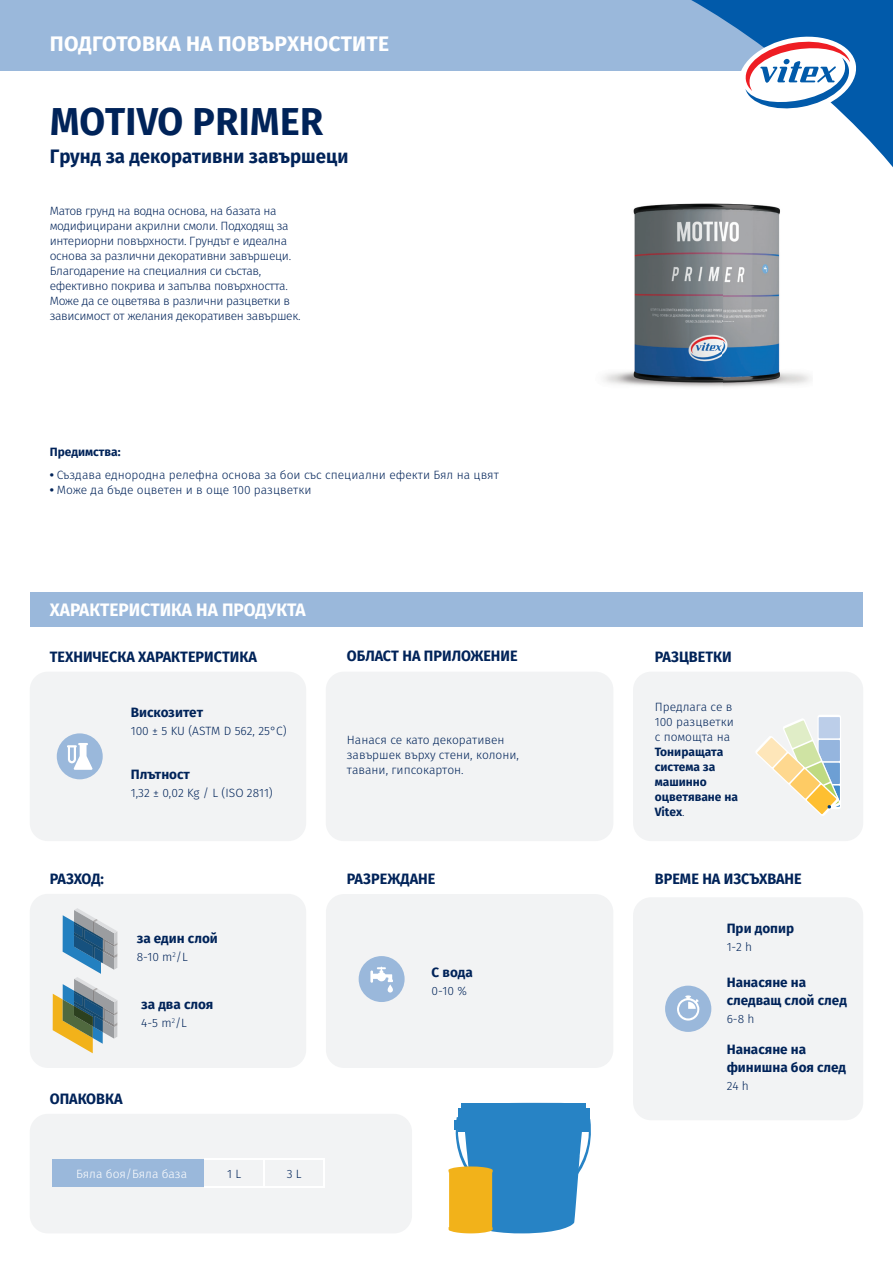
<style>
.page{position:relative;width:893px;height:1263px;background:#fff}
.page>*{position:absolute;margin:0;border:0;box-sizing:border-box;transform-origin:0 0}
.t1{font:700 38.85px "Fira Sans";letter-spacing:.01em;color:#002359;scale:.96 1}
.t2{font:700 21px "Fira Sans";letter-spacing:.01em;color:#fff}
.t3{font:700 19.5px "Fira Sans";color:#002359;scale:.96 1}
.t4{font:700 18px "Fira Sans";color:#fff;scale:.96 1}
.t5{font:700 15px "Fira Sans";color:#002359;scale:.96 1}
.t6{font:700 13.5px/18px "Fira Sans";color:#002359}
.t7{font:300 12px/15px "Fira Sans";letter-spacing:-.03em;color:#002359}
.t8{font:300 12px/15px "Fira Sans";color:#002359}
.t9{font:700 12px/15px "Fira Sans";color:#002359}
.t10{font:300 12px "Fira Sans";color:#fff}
.s1{font-weight:700}
.s2{font-weight:300}
</style>
<div class="page">
<div style="left:633px;top:897px;width:230px;height:223px;background:#f2f3f4;border-radius:18px"></div>
<svg style="left:665px;top:986px;width:46px;height:46px"></svg>
<div style="left:30px;top:1114px;width:382px;height:119px;background:#f2f3f4;border-radius:18px"></div>
<div style="left:0;top:0;width:795px;height:70px;background:#9ab8db"></div>
<div style="left:30px;top:593px;width:833px;height:34px;background:#9ab8db"></div>
<div style="left:30px;top:894px;width:276px;height:174px;background:#f2f3f4;border-radius:18px"></div>
<div style="left:326px;top:894px;width:287px;height:174px;background:#f2f3f4;border-radius:18px"></div>
<div style="left:30px;top:672px;width:276px;height:169px;background:#f2f3f4;border-radius:18px"></div>
<div style="left:633px;top:672px;width:230px;height:169px;background:#f2f3f4;border-radius:18px"></div>
<div style="left:817px;top:715px;width:24px;height:94px;background:#fff;border-radius:2px"></div>
<div style="left:819px;top:717px;width:21px;height:21px;background:#bccee9"></div>
<svg style="left:756px;top:718px;width:84px;height:98px"></svg>
<svg style="left:448px;top:1103px;width:143px;height:130px;background:#6099b2"></svg>
<svg style="left:634px;top:0;width:259px;height:167px"></svg>
<svg style="left:736px;top:32px;width:123px;height:86px"></svg>
<div style="left:57px;top:733px;width:46px;height:46px;background:#9ab8db;border-radius:50%"></div>
<svg style="left:67px;top:743px;width:26px;height:27px"></svg>
<div style="left:326px;top:672px;width:287px;height:169px;background:#f2f3f4;border-radius:18px"></div>
<div style="left:359px;top:956px;width:46px;height:46px;background:#9ab8db;border-radius:50%"></div>
<svg style="left:388px;top:984px;width:5px;height:8px"></svg>
<svg style="left:370px;top:967px;width:23px;height:16px"></svg>
<img style="left:603px;top:203px;width:207px;height:184px">
<svg style="left:53px;top:908px;width:64px;height:145px"></svg>
<div style="left:52px;top:1159px;width:152px;height:28px;background:#9ab8db"></div>
<hr style="left:204px;top:1159px;width:60px;height:1px;background:#fff">
<hr style="left:264px;top:1159px;width:61px;height:1px;background:#fff">
<hr style="left:263px;top:1160px;width:2px;height:26px;background:#fff">
<hr style="left:323px;top:1160px;width:2px;height:26px;background:#fff">
<hr style="left:204px;top:1186px;width:60px;height:2px;background:#fff">
<hr style="left:264px;top:1186px;width:61px;height:2px;background:#fff">
<h2 class="t2" style="left:50px;top:29px;width:341px">ПОДГОТОВКА НА ПОВЪРХНОСТИТЕ</h2>
<h1 class="t1" style="left:50px;top:94px;width:286px">MOTIVO PRIMER</h1>
<h3 class="t3" style="left:50px;top:143px;width:313px">Грунд за декоративни завършеци</h3>
<p class="t7" style="left:50px;top:204px;width:252px">Матов грунд на водна основа, на базата на модифицирани акрилни смоли. Подходящ за интериорни повърхности. Грундът е идеална основа за различни декоративни завършеци.<br>Благодарение на специалния си състав, ефективно покрива и запълва повърхността.<br>Може да се оцветява в различни разцветки в зависимост от желания декоративен завършек.</p>
<p class="t9" style="left:50px;top:445px;width:72px">Предимства:</p>
<p class="t8" style="left:50px;top:468px;width:451px"><span class="s1">•</span> Създава еднородна релефна основа за бои със специални ефекти Бял на цвят</p>
<p class="t8" style="left:50px;top:483px;width:263px"><span class="s1">•</span> Може да бъде оцветен и в още 100 разцветки</p>
<h3 class="t4" style="left:50px;top:597px;width:268px">ХАРАКТЕРИСТИКА НА ПРОДУКТА</h3>
<p class="t5" style="left:50px;top:646px;width:217px">ТЕХНИЧЕСКА ХАРАКТЕРИСТИКА</p>
<p class="t6" style="left:131px;top:704px;width:74px">Вискозитет</p>
<p class="t8" style="left:131px;top:724px;width:158px">100 ± 5 KU (ASTM D 562, 25°C)</p>
<p class="t6" style="left:131px;top:766px;width:61px">Плътност</p>
<p class="t8" style="left:131px;top:786px;width:144px">1,32 ± 0,02 Kg / L (ISO 2811)</p>
<p class="t5" style="left:347px;top:645px;width:179px">ОБЛАСТ НА ПРИЛОЖЕНИЕ</p>
<p class="t8" style="left:347px;top:733px;width:174px">Нанася се като декоративен завършек върху стени, колони, тавани, гипсокартон.</p>
<p class="t5" style="left:655px;top:646px;width:82px">РАЗЦВЕТКИ</p>
<p class="t7" style="left:655px;top:700px;width:81px;text-align:justify">Предлага се в 100 разцветки с помощта на</p>
<p class="t9" style="left:655px;top:745px;width:85px">Тониращата система за машинно оцветяване на<br>Vitex<span class="s2">.</span></p>
<p class="t5" style="left:50px;top:869px;width:58px">РАЗХОД:</p>
<p class="t5" style="left:347px;top:869px;width:94px">РАЗРЕЖДАНЕ</p>
<p class="t5" style="left:655px;top:869px;width:154px">ВРЕМЕ НА ИЗСЪХВАНЕ</p>
<p class="t6" style="left:137px;top:931px;width:83px">за един слой</p>
<p class="t7" style="left:137px;top:951px;width:53px">8-10 m<sup>2</sup>/L</p>
<p class="t6" style="left:141px;top:996px;width:74px">за два слоя</p>
<p class="t7" style="left:141px;top:1016px;width:47px">4-5 m<sup>2</sup>/L</p>
<p class="t5" style="left:50px;top:1088px;width:77px">ОПАКОВКА</p>
<p class="t10" style="left:76px;top:1165px;width:112px">Бяла боя/Бяла база</p>
<p class="t7" style="left:227px;top:1167px;width:15px">1 L</p>
<p class="t7" style="left:287px;top:1167px;width:16px">3 L</p>
<p class="t6" style="left:432px;top:964px;width:43px">С вода</p>
<p class="t7" style="left:432px;top:984px;width:37px">0-10 %</p>
<p class="t6" style="left:727px;top:920px;width:69px">При допир</p>
<p class="t7" style="left:727px;top:940px;width:27px">1-2 h</p>
<p class="t6" style="left:727px;top:974px;width:122px">Нанасяне на следващ слой след</p>
<p class="t7" style="left:727px;top:1012px;width:29px">6-8 h</p>
<p class="t6" style="left:727px;top:1041px;width:121px">Нанасяне на финишна боя след</p>
<p class="t7" style="left:727px;top:1079px;width:24px">24 h</p>
</div>
